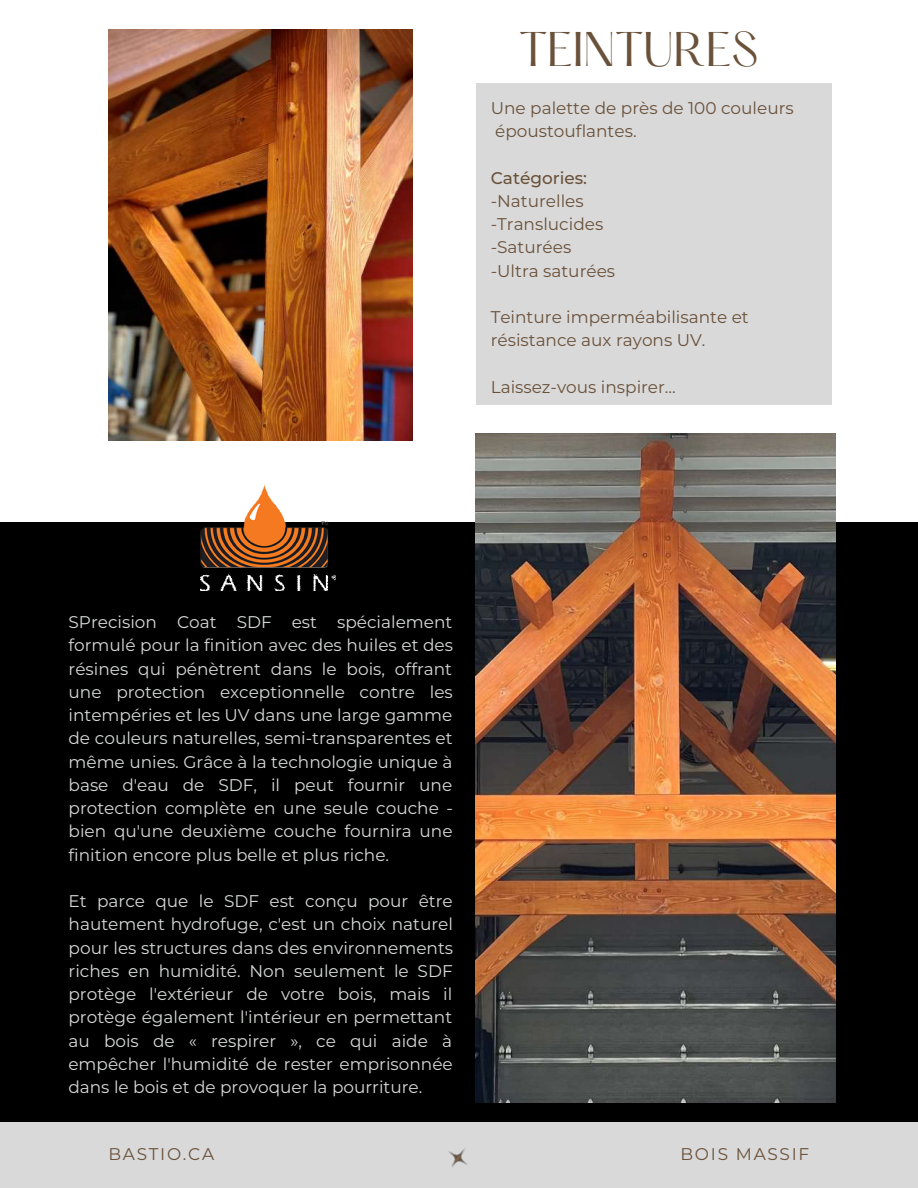
<style>
.page{position:relative;width:918px;height:1188px;background:#fff}
.page>*{position:absolute;margin:0;border:0;box-sizing:border-box;transform-origin:0 0}
.t1{font:42.6px "Hatton";color:#6a513a}
.t2{font:16.95px/23.2px "Montserrat";color:#d7dad8;text-align:justify}
.t3{font:16.95px/23.2px "Montserrat";color:#6a513a}
.t4{font:16.95px "Montserrat";letter-spacing:.1em;color:#6a513a}
.t5{font:500 16.95px "Montserrat";color:#6a513a}
</style>
<div class="page">
<img style="left:108px;top:30px;width:305px;height:410px">
<div style="left:0;top:522px;width:918px;height:652px;background:#000"></div>
<img style="left:476px;top:433px;width:359px;height:670px">
<img style="left:200px;top:484px;width:136px;height:107px">
<div style="left:476px;top:84px;width:356px;height:321px;background:#d9d9d9"></div>
<div style="left:0;top:1122px;width:918px;height:66px;background:#d9d9d9"></div>
<img style="left:449px;top:1148px;width:19px;height:19px">
<h1 class="t1" style="left:519px;top:26px;width:241px">TEINTURES</h1>
<p class="t3" style="left:491px;top:96px;width:305px">Une palette de près de 100 couleurs époustouflantes.</p>
<p class="t5" style="left:491px;top:166px;width:98px">Catégories:</p>
<p class="t3" style="left:491px;top:189px;width:126px">-Naturelles -Translucides -Saturées -Ultra saturées</p>
<p class="t3" style="left:491px;top:305px;width:260px">Teinture imperméabilisante et résistance aux rayons UV.</p>
<p class="t3" style="left:491px;top:375px;width:187px">Laissez-vous inspirer...</p>
<p class="t2" style="left:69px;top:610px;width:386px">SPrecision Coat SDF est spécialement formulé pour la finition avec des huiles et des résines qui pénètrent dans le bois, offrant une protection exceptionnelle contre les intempéries et les UV dans une large gamme de couleurs naturelles, semi-transparentes et même unies. Grâce à la technologie unique à base d'eau de SDF, il peut fournir une protection complète en une seule couche - bien qu'une deuxième couche fournira une finition encore plus belle et plus riche.</p>
<p class="t2" style="left:68px;top:889px;width:386px">Et parce que le SDF est conçu pour être hautement hydrofuge, c'est un choix naturel pour les structures dans des environnements riches en humidité. Non seulement le SDF protège l'extérieur de votre bois, mais il protège également l'intérieur en permettant au bois de « respirer », ce qui aide à empêcher l'humidité de rester emprisonnée dans le bois et de provoquer la pourriture.</p>
<p class="t4" style="left:108px;top:1142px;width:107px">BASTIO.CA</p>
<p class="t4" style="left:681px;top:1142px;width:130px">BOIS MASSIF</p>
</div>
